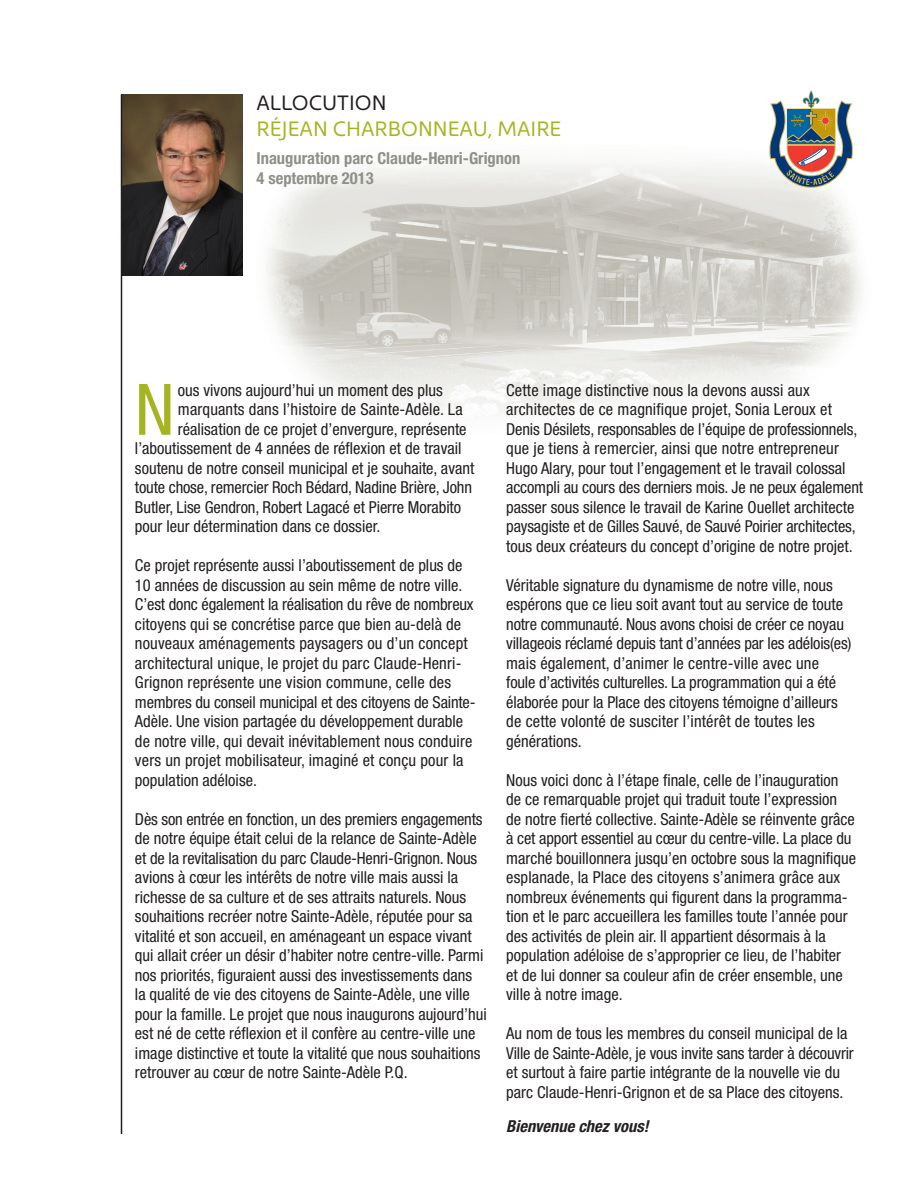
<style>
.page{position:relative;width:918px;height:1188px;background:#fff}
.page>*{position:absolute;margin:0;border:0;box-sizing:border-box;transform-origin:0 0}
.t1{font:condensed 71.1px "Helvetica Neue LT Std";color:#a5b522}
.t2{font:21px "Kyrial Display Pro";color:#a5b522}
.t3{font:21px "Kyrial Display Pro";color:#231f20}
.t4{font:condensed 16.5px/19.5px "Helvetica Neue LT Std";color:#231f20}
.t5{font:700 condensed 16.5px/19.5px "Helvetica Neue LT Std";color:#8f9088}
.t6{font:italic 700 condensed 16.5px "Helvetica Neue LT Std";color:#231f20}
</style>
<div class="page">
<img style="left:267px;top:162px;width:595px;height:251px">
<img style="left:122px;top:94px;width:121px;height:182px">
<hr style="left:121px;top:94px;width:1px;height:1040px;background:#231f20">
<svg style="left:769px;top:91px;width:84px;height:97px"></svg>
<hr style="left:787px;top:144px;width:48px;height:1px;background:#d6b256">
<p class="t3" style="left:256px;top:96px;width:132px">ALLOCUTION</p>
<p class="t2" style="left:256px;top:121px;width:306px">RÉJEAN CHARBONNEAU, MAIRE</p>
<p class="t5" style="left:256px;top:150px;width:265px">Inauguration parc Claude-Henri-Grignon<br>4 septembre 2013</p>
<h1 class="t1" style="left:135px;top:384px;width:41px">N</h1>
<p class="t4" style="left:178px;top:382px;width:267px">ous vivons aujourd’hui un moment des plus</p>
<p class="t4" style="left:178px;top:401px;width:286px">marquants dans l’histoire de Sainte-Adèle. La</p>
<p class="t4" style="left:178px;top:421px;width:290px">réalisation de ce projet d’envergure, représente</p>
<p class="t4" style="left:135px;top:440px;width:328px">l’aboutissement de 4 années de réflexion et de travail</p>
<p class="t4" style="left:135px;top:460px;width:341px">soutenu de notre conseil municipal et je souhaite, avant</p>
<p class="t4" style="left:135px;top:479px;width:339px">toute chose, remercier Roch Bédard, Nadine Brière, John</p>
<p class="t4" style="left:135px;top:499px;width:328px">Butler, Lise Gendron, Robert Lagacé et Pierre Morabito</p>
<p class="t4" style="left:135px;top:518px;width:247px">pour leur détermination dans ce dossier.</p>
<p class="t4" style="left:135px;top:557px;width:342px">Ce projet représente aussi l’aboutissement de plus de 10 années de discussion au sein même de notre ville.<br>C’est donc également la réalisation du rêve de nombreux citoyens qui se concrétise parce que bien au-delà de nouveaux aménagements paysagers ou d’un concept architectural unique, le projet du parc Claude-Henri-Grignon représente une vision commune, celle des membres du conseil municipal et des citoyens de Sainte-Adèle. Une vision partagée du développement durable de notre ville, qui devait inévitablement nous conduire vers un projet mobilisateur, imaginé et conçu pour la population adéloise.</p>
<p class="t4" style="left:135px;top:811px;width:353px">Dès son entrée en fonction, un des premiers engagements de notre équipe était celui de la relance de Sainte-Adèle et de la revitalisation du parc Claude-Henri-Grignon. Nous avions à cœur les intérêts de notre ville mais aussi la richesse de sa culture et de ses attraits naturels. Nous souhaitions recréer notre Sainte-Adèle, réputée pour sa vitalité et son accueil, en aménageant un espace vivant qui allait créer un désir d’habiter notre centre-ville. Parmi nos priorités, figuraient aussi des investissements dans la qualité de vie des citoyens de Sainte-Adèle, une ville pour la famille. Le projet que nous inaugurons aujourd’hui est né de cette réflexion et il confère au centre-ville une image distinctive et toute la vitalité que nous souhaitions retrouver au cœur de notre Sainte-Adèle P.Q.</p>
<p class="t4" style="left:506px;top:382px;width:358px">Cette image distinctive nous la devons aussi aux architectes de ce magnifique projet, Sonia Leroux et Denis Désilets, responsables de l’équipe de professionnels, que je tiens à remercier, ainsi que notre entrepreneur Hugo Alary, pour tout l’engagement et le travail colossal accompli au cours des derniers mois. Je ne peux également passer sous silence le travail de Karine Ouellet architecte paysagiste et de Gilles Sauvé, de Sauvé Poirier architectes, tous deux créateurs du concept d’origine de notre projet.</p>
<p class="t4" style="left:506px;top:577px;width:347px">Véritable signature du dynamisme de notre ville, nous espérons que ce lieu soit avant tout au service de toute notre communauté. Nous avons choisi de créer ce noyau villageois réclamé depuis tant d’années par les adélois(es) mais également, d’animer le centre-ville avec une foule d’activités culturelles. La programmation qui a été élaborée pour la Place des citoyens témoigne d’ailleurs de cette volonté de susciter l’intérêt de toutes les générations.</p>
<p class="t4" style="left:506px;top:772px;width:351px">Nous voici donc à l’étape finale, celle de l’inauguration de ce remarquable projet qui traduit toute l’expression de notre fierté collective. Sainte-Adèle se réinvente grâce à cet apport essentiel au cœur du centre-ville. La place du marché bouillonnera jusqu’en octobre sous la magnifique esplanade, la Place des citoyens s’animera grâce aux nombreux événements qui figurent dans la programma&shy;tion et le parc accueillera les familles toute l’année pour des activités de plein air. Il appartient désormais à la population adéloise de s’approprier ce lieu, de l’habiter et de lui donner sa couleur afin de créer ensemble, une ville à notre image.</p>
<p class="t4" style="left:506px;top:1025px;width:349px">Au nom de tous les membres du conseil municipal de la Ville de Sainte-Adèle, je vous invite sans tarder à découvrir et surtout à faire partie intégrante de la nouvelle vie du parc Claude-Henri-Grignon et de sa Place des citoyens.</p>
<p class="t6" style="left:506px;top:1117px;width:144px">Bienvenue chez vous!</p>
</div>
